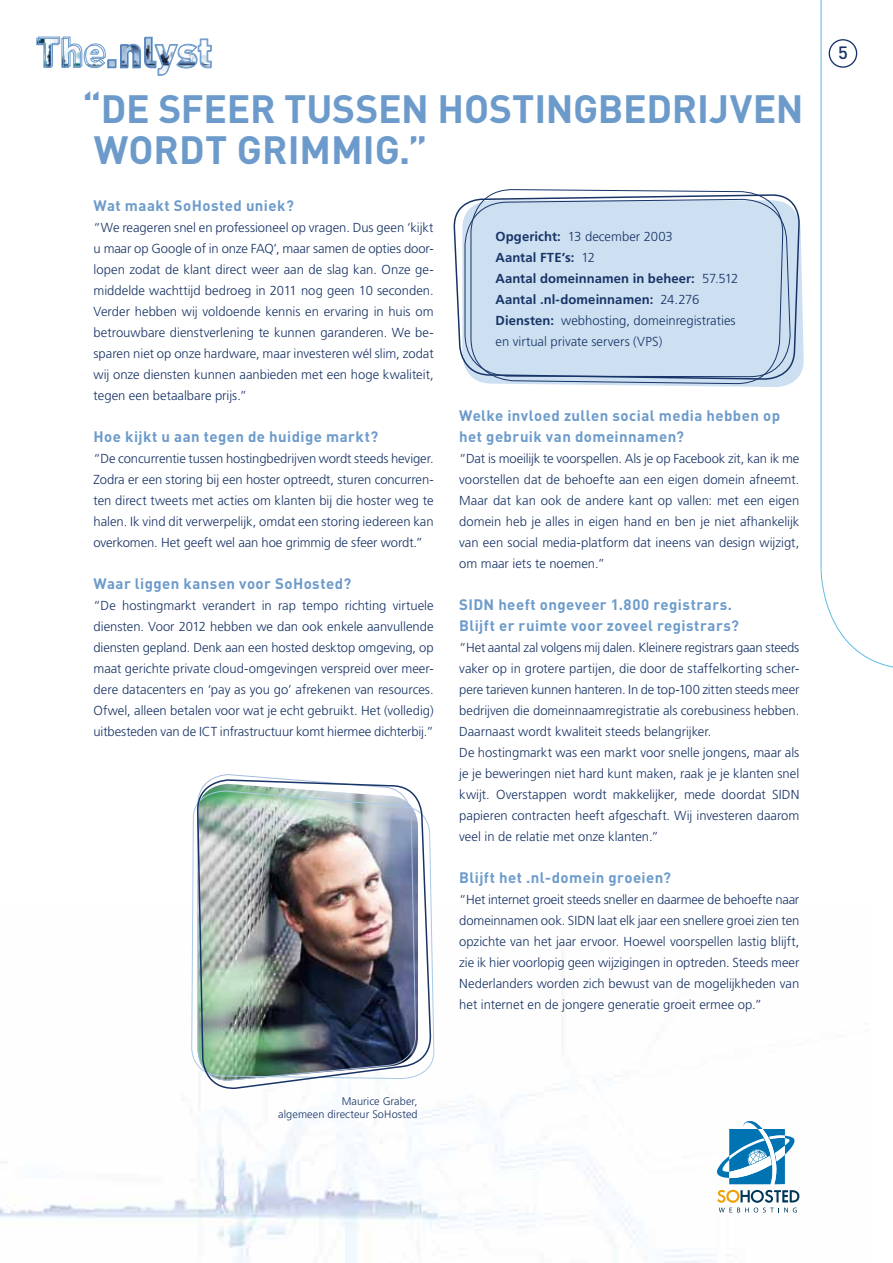
<style>
.page{position:relative;width:893px;height:1263px;background:#fff}
.page>*{position:absolute;margin:0;border:0;box-sizing:border-box;transform-origin:0 0}
.t1{font:700 39px "DIN Pro";letter-spacing:-.005em;color:#6c9bcb}
.t2{font:500 17.55px "DIN Pro";color:#183467;scale:1.05 1}
.t3{font:700 15px/21px "DIN Pro";letter-spacing:.03em;color:#6c9bcb}
.t4{font:300 13.05px/21px "Frutiger LT Std";letter-spacing:-.005em;color:#183467;text-align:justify}
.t5{font:300 10.95px/13.5px "Frutiger LT Std";letter-spacing:.005em;color:#183467;text-align:right}
.s1{font-weight:700}
</style>
<div class="page">
<img style="left:0;top:1089px;width:800px;height:174px">
<svg style="left:717px;top:1121px;width:77px;height:63px"></svg>
<svg style="left:717px;top:1190px;width:82px;height:22px"></svg>
<svg style="left:37px;top:37px;width:175px;height:39px"></svg>
<svg style="left:820px;top:0;width:73px;height:668px"></svg>
<svg style="left:191px;top:804px;width:244px;height:457px"></svg>
<img style="left:197px;top:778px;width:235px;height:428px">
<svg style="left:476px;top:380px;width:308px;height:7px"></svg>
<svg style="left:453px;top:189px;width:348px;height:191px"></svg>
<div style="left:464px;top:199px;width:328px;height:178px;background:#cde0f1"></div>
<h1 class="t1" style="left:82px;top:83px;width:380px">“De sfeer tussen host</h1>
<h1 class="t1" style="left:534px;top:83px;width:271px">ingbedrijven</h1>
<h1 class="t1" style="left:94px;top:123px;width:335px">wordt grimmig.”</h1>
<p class="t3" style="left:94px;top:194px;width:202px">Wat maakt SoHosted uniek?</p>
<p class="t4" style="left:94px;top:217px;width:342px">“We reageren snel en professioneel op vragen. Dus geen ‘kijkt u maar op Google of in onze FAQ’, maar samen de opties door&shy;lopen zodat de klant direct weer aan de slag kan. Onze ge&shy;middelde wachttijd bedroeg in 2011 nog geen 10 seconden.<br>Verder hebben wij voldoende kennis en ervaring in huis om betrouwbare dienstverlening te kunnen garanderen. We be&shy;sparen niet op onze hardware, maar investeren wél slim, zodat wij onze diensten kunnen aanbieden met een hoge kwaliteit, tegen een betaalbare prijs.”</p>
<p class="t3" style="left:94px;top:425px;width:286px">Hoe kijkt u aan tegen de huidige markt?</p>
<p class="t4" style="left:94px;top:448px;width:342px">“De concurrentie tussen hostingbedrijven wordt steeds heviger.<br>Zodra er een storing bij een hoster optreedt, sturen concurren&shy;ten direct tweets met acties om klanten bij die hoster weg te halen. Ik vind dit verwerpelijk, omdat een storing iedereen kan overkomen. Het geeft wel aan hoe grimmig de sfeer wordt.”</p>
<p class="t3" style="left:94px;top:572px;width:259px">Waar liggen kansen voor SoHosted?</p>
<p class="t4" style="left:94px;top:595px;width:342px">“De hostingmarkt verandert in rap tempo richting virtuele diensten. Voor 2012 hebben we dan ook enkele aanvullende diensten gepland. Denk aan een hosted desktop omgeving, op maat gerichte private cloud-omgevingen verspreid over meer&shy;dere datacenters en ‘pay as you go’ afrekenen van resources.<br>Ofwel, alleen betalen voor wat je echt gebruikt. Het (volledig) uitbesteden van de ICT infrastructuur komt hiermee dichterbij.”</p>
<p class="t4" style="left:495px;top:226px;width:245px;text-align:left"><span class="s1">Opgericht:</span> 13 december 2003<br><span class="s1">Aantal FTE’s:</span> 12<br><span class="s1">Aantal domeinnamen in beheer:</span> 57.512<br><span class="s1">Aantal .nl-domeinnamen:</span> 24.276<br><span class="s1">Diensten:</span> webhosting, domeinregistraties en virtual private servers (VPS)</p>
<p class="t3" style="left:459px;top:404px;width:322px">Welke invloed zullen social media hebben op het gebruik van domeinnamen?</p>
<p class="t4" style="left:459px;top:448px;width:342px">“Dat is moeilijk te voorspellen. Als je op Facebook zit, kan ik me voorstellen dat de behoefte aan een eigen domein afneemt.<br>Maar dat kan ook de andere kant op vallen: met een eigen domein heb je alles in eigen hand en ben je niet afhankelijk van een social media-platform dat ineens van design wijzigt, om maar iets te noemen.”</p>
<p class="t3" style="left:459px;top:593px;width:281px">SI DN heeft ongeveer 1.800 registrars.<br>Blijft er ruimte voor zoveel registrars?</p>
<p class="t4" style="left:459px;top:637px;width:342px;text-align:left">“Het aantal zal volgens mij dalen. Kleinere registrars gaan steeds vaker op in grotere partijen, die door de staffelkorting scher&shy;pere tarieven kunnen hanteren. In de top-100 zitten steeds meer bedrijven die domeinnaamregistratie als corebusiness hebben.<br>Daarnaast wordt kwaliteit steeds belangrijker.<br>De hostingmarkt was een markt voor snelle jongens, maar als je je beweringen niet hard kunt maken, raak je je klanten snel kwijt. Overstappen wordt makkelijker, mede doordat SIDN papieren contracten heeft afgeschaft. Wij investeren daarom veel in de relatie met onze klanten.”</p>
<p class="t3" style="left:459px;top:866px;width:213px">Blijft het .nl-domein groeien?</p>
<p class="t4" style="left:459px;top:889px;width:342px">“Het internet groeit steeds sneller en daarmee de behoefte naar domeinnamen ook. SIDN laat elk jaar een snellere groei zien ten opzichte van het jaar ervoor. Hoewel voorspellen lastig blijft, zie ik hier voorlopig geen wijzigingen in optreden. Steeds meer Nederlanders worden zich bewust van de mogelijkheden van het internet en de jongere generatie groeit ermee op.”</p>
<p class="t5" style="left:278px;top:1094px;width:141px">Maurice Graber,<br>algemeen directeur SoHosted</p>
<h2 class="t2" style="left:838px;top:41px;width:11px">5</h2>
</div>
